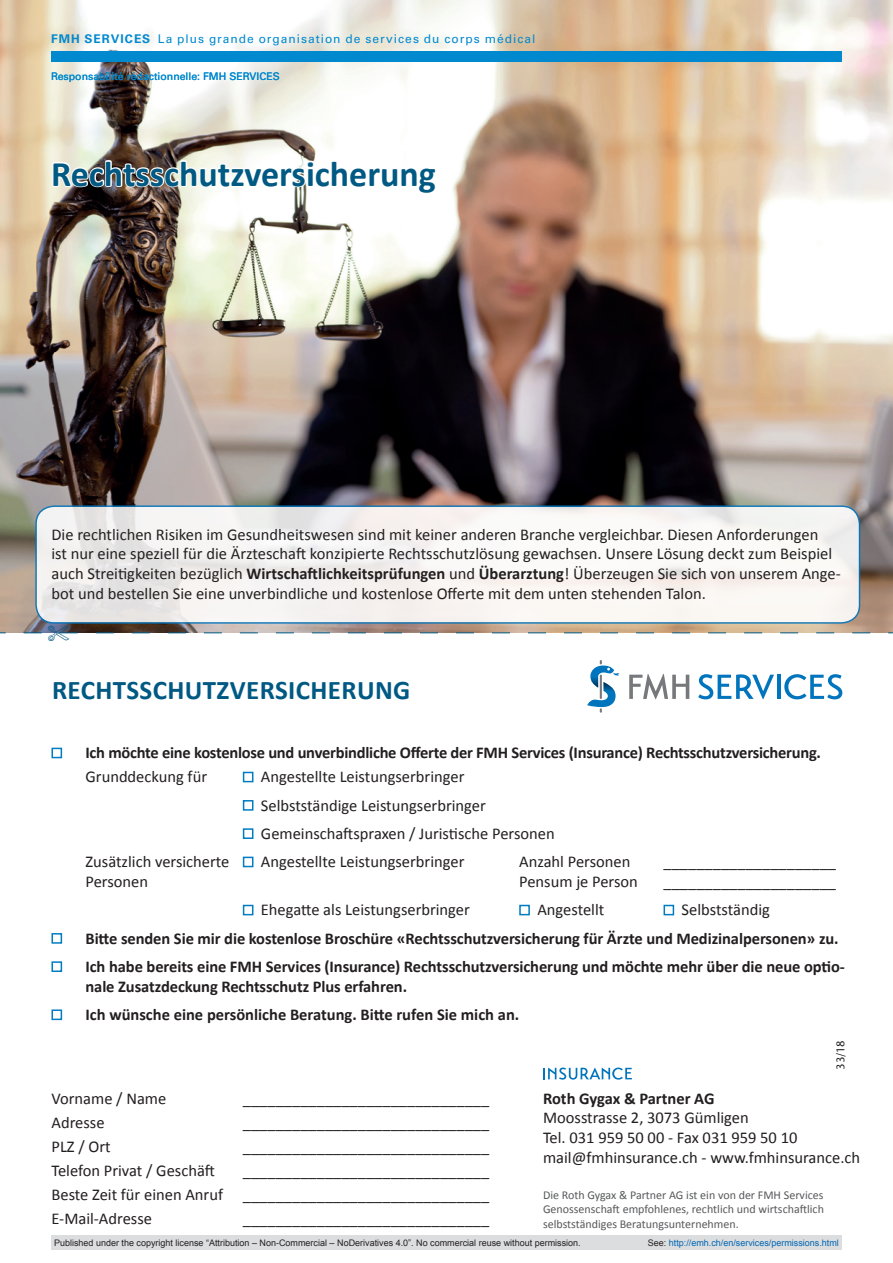
<style>
.page{position:relative;width:893px;height:1263px;background:#fff}
.page>*{position:absolute;margin:0;border:0;box-sizing:border-box;transform-origin:0 0}
.t1{font:700 36px "Calibri";color:#005983}
.t2{font:700 27px "Calibri";letter-spacing:.015em;color:#005983}
.t3{font:16.5px/19.8px "Calibri";color:#231f20}
.t4{font:700 16.5px/28.3px "Calibri";letter-spacing:-.005em;color:#231f20}
.t5{font:12px/14.4px "Calibri";color:#57585a;text-align:justify}
.t6{font:12px "Univers LT Std";letter-spacing:.08em;color:#0089cf}
.t7{font:500 11.25px "Stone Sans ITC Std";color:#231f20}
.t8{font:10.5px "Univers LT Std";color:#0089cf}
.t9{font:9px "Arial";color:#231f20}
.t10{font:9px "Arial";color:#0166b3}
.s1{font-weight:700}
.s2{color:#231f20}
</style>
<div class="page">
<img style="left:0;top:0;width:893px;height:625px">
<div style="left:51px;top:748px;width:11px;height:10px;border:2px solid #007cc2"></div>
<div style="left:243px;top:772px;width:10px;height:10px;border:2px solid #007cc2"></div>
<div style="left:243px;top:800px;width:10px;height:11px;border:2px solid #007cc2"></div>
<div style="left:243px;top:828px;width:10px;height:11px;border:2px solid #007cc2"></div>
<div style="left:243px;top:857px;width:10px;height:10px;border:2px solid #007cc2"></div>
<div style="left:243px;top:905px;width:10px;height:10px;border:2px solid #007cc2"></div>
<div style="left:519px;top:905px;width:11px;height:10px;border:2px solid #007cc2"></div>
<div style="left:663px;top:905px;width:11px;height:10px;border:2px solid #007cc2"></div>
<div style="left:51px;top:933px;width:11px;height:11px;border:2px solid #007cc2"></div>
<div style="left:51px;top:961px;width:11px;height:11px;border:2px solid #007cc2"></div>
<div style="left:51px;top:1009px;width:11px;height:11px;border:2px solid #007cc2"></div>
<svg style="left:36px;top:506px;width:823px;height:117px;fill:#f7f4f3"></svg>
<div style="left:35px;top:505px;width:825px;height:119px;border:2px solid #0074bc;border-radius:18px"></div>
<svg style="left:543px;top:1067px;width:89px;height:12px"></svg>
<svg style="left:51px;top:154px;width:387px;height:41px"></svg>
<svg style="left:698px;top:674px;width:76px;height:25px"></svg>
<hr style="left:777px;top:675px;width:3px;height:24px;background:#0074bc">
<svg style="left:784px;top:674px;width:58px;height:25px"></svg>
<svg style="left:629px;top:674px;width:60px;height:25px"></svg>
<svg style="left:587px;top:660px;width:32px;height:53px"></svg>
<div style="left:51px;top:51px;width:791px;height:11px;background:#0089cf"></div>
<div style="left:51px;top:1235px;width:791px;height:15px;background:#dcdddf"></div>
<svg style="left:0;top:625px;width:893px;height:9px;background:#ac9b8d"></svg>
<p class="t6" style="left:51px;top:31px;width:486px"><span class="s1">FMH SERVICES</span> La plus grande organisation de services du corps médical</p>
<p class="t8" style="left:51px;top:70px;width:230px">Responsabilité rédactionnelle: FMH SERVICES</p>
<h1 class="t1" style="left:51px;top:151px;width:386px">Rechtsschutzversicherung</h1>
<p class="t3" style="left:51px;top:524px;width:791px">Die rechtlichen Risiken im Gesundheitswesen sind mit keiner anderen Branche vergleichbar. Diesen Anforderungen<br>ist nur eine speziell für die Ärzteschaft konzipierte Rechtsschutzlösung gewachsen. Unsere Lösung deckt zum Beispiel auch Streitigkeiten bezüglich <span class="s1">Wirtschaftlichkeitsprüfungen</span> und <span class="s1">Überarztung</span>! Überzeugen Sie sich von unserem Ange&shy;bot und bestellen Sie eine unverbindliche und kostenlose Offerte mit dem unten stehenden Talon.</p>
<h2 class="t2" style="left:52px;top:673px;width:360px">RECHTSSCHUTZVERSICHERUNG</h2>
<p class="t4" style="left:85px;top:739px;width:737px">Ich möchte eine kostenlose und unverbindliche Offerte der FMH Services (Insurance) Rechtsschutzversicherung.</p>
<p class="t3" style="left:85px;top:767px;width:123px">Grunddeckung für</p>
<p class="t3" style="left:261px;top:763px;width:295px;line-height:28.3px">Angestellte Leistungserbringer<br>Selbstständige Leistungserbringer<br>Gemeinschaftspraxen / Juristische Personen</p>
<p class="t3" style="left:85px;top:852px;width:145px">Zusätzlich versicherte</p>
<p class="t3" style="left:261px;top:852px;width:205px">Angestellte Leistungserbringer</p>
<p class="t3" style="left:519px;top:852px;width:113px">Anzahl Personen</p>
<p class="t3" style="left:663px;top:852px;width:174px">_____________________</p>
<p class="t3" style="left:85px;top:872px;width:64px">Personen</p>
<p class="t3" style="left:519px;top:872px;width:120px">Pensum je Person</p>
<p class="t3" style="left:663px;top:872px;width:174px">_____________________</p>
<p class="t3" style="left:261px;top:900px;width:210px">Ehegatte als Leistungserbringer</p>
<p class="t3" style="left:537px;top:900px;width:68px">Angestellt</p>
<p class="t3" style="left:682px;top:900px;width:90px">Selbstständig</p>
<p class="t4" style="left:85px;top:924px;width:761px">Bitte senden Sie mir die kostenlose Broschüre «Rechtsschutzversicherung für Ärzte und Medizinalpersonen» zu.<br>Ich habe bereits eine FMH Services (Insurance) Rechtsschutzversicherung und möchte mehr über die neue optio-</p>
<p class="t4" style="left:85px;top:972px;width:435px">nale Zusatzdeckung Rechtsschutz Plus erfahren.<br>Ich wünsche eine persönliche Beratung. Bitte rufen Sie mich an.</p>
<p class="t3" style="left:51px;top:1088px;width:116px">Vorname / Name</p>
<p class="t3" style="left:51px;top:1112px;width:55px">Adresse</p>
<p class="t3" style="left:51px;top:1136px;width:61px">PLZ / Ort</p>
<p class="t3" style="left:243px;top:1088px;width:248px">______________________________</p>
<p class="t3" style="left:243px;top:1112px;width:248px">______________________________</p>
<p class="t3" style="left:243px;top:1136px;width:248px">______________________________</p>
<p class="t3" style="left:51px;top:1160px;width:165px">Telefon Privat / Geschäft</p>
<p class="t3" style="left:51px;top:1158px;width:439px;line-height:24px;text-align:justify;text-indent:191px">______________________________ Beste Zeit für einen Anruf ______________________________ E-Mail-Adresse</p>
<p class="t3" style="left:243px;top:1209px;width:248px">______________________________</p>
<p class="t7" style="left:834px;top:1070px;width:31px;rotate:-90deg">33/18</p>
<p class="t4" style="left:543px;top:1084px;width:173px">Roth Gygax &amp; Partner AG</p>
<p class="t3" style="left:543px;top:1108px;width:319px">Moosstrasse 2, 3073 Gümligen<br>Tel. 031 959 50 00 - Fax 031 959 50 10 mail@fmhinsurance.ch - www.fmhinsurance.ch</p>
<p class="t5" style="left:543px;top:1187px;width:282px">Die Roth Gygax &amp; Partner AG ist ein von der FMH Services Genossenschaft empfohlenes, rechtlich und wirtschaftlich selbstständiges Beratungsunternehmen.</p>
<p class="t9" style="left:54px;top:1237px;width:528px">Published under the copyright license “Attribution – Non-Commercial – NoDerivatives 4.0”. No commercial reuse without permission.</p>
<p class="t10" style="left:648px;top:1237px;width:193px"><span class="s2">See:</span> http://emh.ch/en/services/permissions.html</p>
</div>
